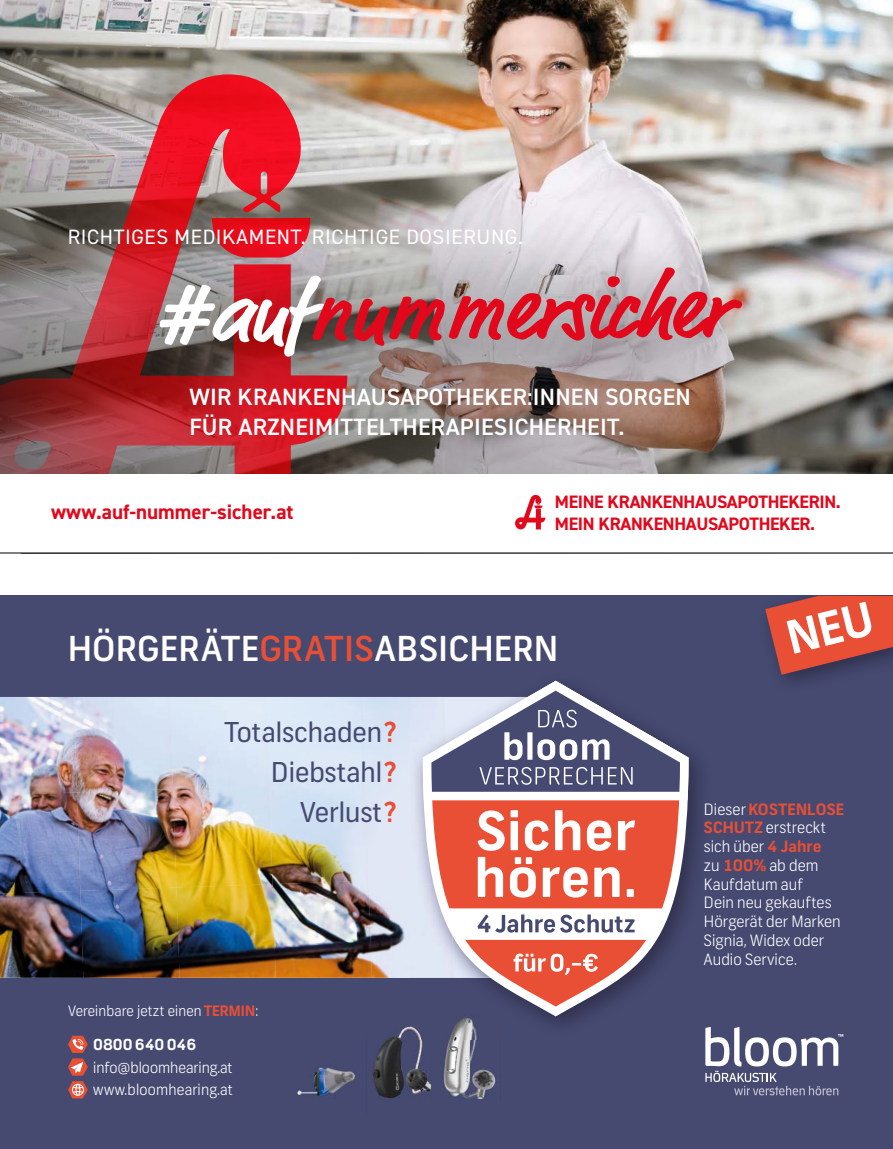
<style>
.page{position:relative;width:893px;height:1149px;background:#fff}
.page>*{position:absolute;margin:0;border:0;box-sizing:border-box;transform-origin:0 0}
.t1{font:700 86.85px "Market Pro";letter-spacing:.01em;color:#e1081c}
.t2{font:500 34.35px "Frank";letter-spacing:.015em;color:#fff}
.t3{font:27.3px/39.9px "Frank";color:#464a71;text-align:right}
.t4{font:600 23.55px/30.3px "DIN2014";letter-spacing:.01em;color:#fff}
.t5{font:700 21px "DIN2014";color:#e1081c}
.t6{font:20.85px "DIN2014";letter-spacing:.03em;color:#fff}
.t7{font:700 18px/21.6px "DIN2014";letter-spacing:-.02em;color:#e1081c}
.t8{font:300 15.6px/18.8px "Frank";color:#fff}
.t9{font:300 15.15px/22.6px "Frank";color:#fff}
.t10{font:700 15.15px "Frank";color:#fff}
.t11{font:300 14.4px "Frank";letter-spacing:.01em;color:#fff}
.s1{color:#fff}
.s2{color:#e94f35}
.s3{font-weight:700;color:#e94f35}
</style>
<div class="page">
<div style="left:0;top:595px;width:893px;height:553px;background:#464a71"></div>
<img style="left:0;top:697px;width:73px;height:95px">
<img style="left:73px;top:697px;width:97px;height:95px">
<img style="left:170px;top:697px;width:96px;height:91px">
<div style="left:266px;top:697px;width:96px;height:88px;background:#dbe8f6"></div>
<img style="left:362px;top:697px;width:48px;height:181px">
<img style="left:0;top:792px;width:77px;height:98px">
<img style="left:77px;top:788px;width:96px;height:102px">
<img style="left:173px;top:785px;width:96px;height:102px">
<img style="left:269px;top:782px;width:100px;height:101px">
<img style="left:0;top:890px;width:80px;height:87px">
<img style="left:80px;top:887px;width:96px;height:90px">
<img style="left:176px;top:883px;width:96px;height:94px">
<img style="left:272px;top:880px;width:96px;height:97px">
<img style="left:368px;top:878px;width:42px;height:99px">
<img style="left:410px;top:754px;width:291px;height:271px">
<img style="left:410px;top:697px;width:13px;height:186px">
<img style="left:410px;top:883px;width:13px;height:94px">
<svg style="left:423px;top:800px;width:266px;height:216px;fill:#e94f35"></svg>
<svg style="left:478px;top:810px;width:27px;height:40px"></svg>
<svg style="left:511px;top:810px;width:7px;height:40px"></svg>
<svg style="left:525px;top:820px;width:24px;height:30px"></svg>
<svg style="left:555px;top:810px;width:25px;height:40px"></svg>
<svg style="left:587px;top:820px;width:24px;height:30px"></svg>
<svg style="left:618px;top:820px;width:17px;height:30px"></svg>
<svg style="left:478px;top:856px;width:25px;height:40px"></svg>
<svg style="left:510px;top:857px;width:26px;height:40px"></svg>
<svg style="left:543px;top:866px;width:45px;height:31px"></svg>
<svg style="left:594px;top:866px;width:26px;height:30px"></svg>
<div style="left:627px;top:888px;width:7px;height:8px;background:#fff"></div>
<svg style="left:446px;top:908px;width:219px;height:31px;background:#dedde3"></svg>
<svg style="left:514px;top:953px;width:84px;height:21px;background:#ef8776"></svg>
<svg style="left:423px;top:680px;width:266px;height:120px"></svg>
<svg style="left:68px;top:1058px;width:20px;height:39px"></svg>
<svg style="left:68px;top:1035px;width:20px;height:17px"></svg>
<svg style="left:705px;top:1027px;width:138px;height:67px"></svg>
<img style="left:372px;top:1027px;width:59px;height:72px">
<img style="left:410px;top:1026px;width:21px;height:12px">
<img style="left:297px;top:1067px;width:59px;height:29px">
<img style="left:442px;top:1014px;width:58px;height:85px">
<img style="left:781px;top:674px;width:53px;height:9px">
<img style="left:0;top:0;width:893px;height:474px">
<svg style="left:0;top:74px;width:347px;height:400px;background:#a86a6c"></svg>
<div style="left:81px;top:211px;width:721px;height:229px;background:#171716;opacity:.75"></div>
<svg style="left:515px;top:494px;width:31px;height:35px"></svg>
<hr style="left:0;top:552px;width:893px;height:1px;background:#000">
<svg style="left:765px;top:595px;width:128px;height:79px"></svg>
<h3 class="t6" style="left:68px;top:224px;width:457px">RICHTIGES MEDIKAMENT. RICHTIGE DOSIERUNG.</h3>
<h1 class="t1" style="left:155px;top:249px;width:575px"><span class="s1">#auf</span>nummersicher</h1>
<h3 class="t4" style="left:189px;top:380px;width:503px">WIR KRANKENHAUSAPOTHEKER:INNEN SORGEN<br>FÜR ARZNEIMITTELTHERAPIESICHERHEIT.</h3>
<h3 class="t5" style="left:51px;top:498px;width:244px">www.auf-nummer-sicher.at</h3>
<p class="t7" style="left:555px;top:490px;width:287px">MEINE KRANKENHAUSAPOTHEKERIN.<br>MEIN KRANKENHAUSAPOTHEKER.</p>
<h2 class="t2" style="left:68px;top:627px;width:491px">HÖRGERÄTE<span class="s2">GRATIS</span>ABSICHERN</h2>
<h3 class="t3" style="left:225px;top:712px;width:173px">Totalschaden<span class="s3">?<br></span>Diebstahl<span class="s3">?<br></span>Verlust<span class="s3">?</span></h3>
<p class="t11" style="left:68px;top:1001px;width:192px">Vereinbare jetzt einen <span class="s3">TERMIN</span>:</p>
<p class="t10" style="left:93px;top:1034px;width:105px">0800 640 046</p>
<p class="t9" style="left:93px;top:1055px;width:141px">info@bloomhearing.at www.bloomhearing.at</p>
<p class="t8" style="left:704px;top:799px;width:142px">Dieser <span class="s3">KOSTENLOSE<br>SCHUTZ</span> erstreckt sich über <span class="s3">4 Jahre<br></span>zu <span class="s3">100%</span> ab dem<br>Kaufdatum auf<br>Dein neu gekauftes<br>Hörgerät der Marken<br>Signia, Widex oder<br>Audio Service.</p>
</div>
